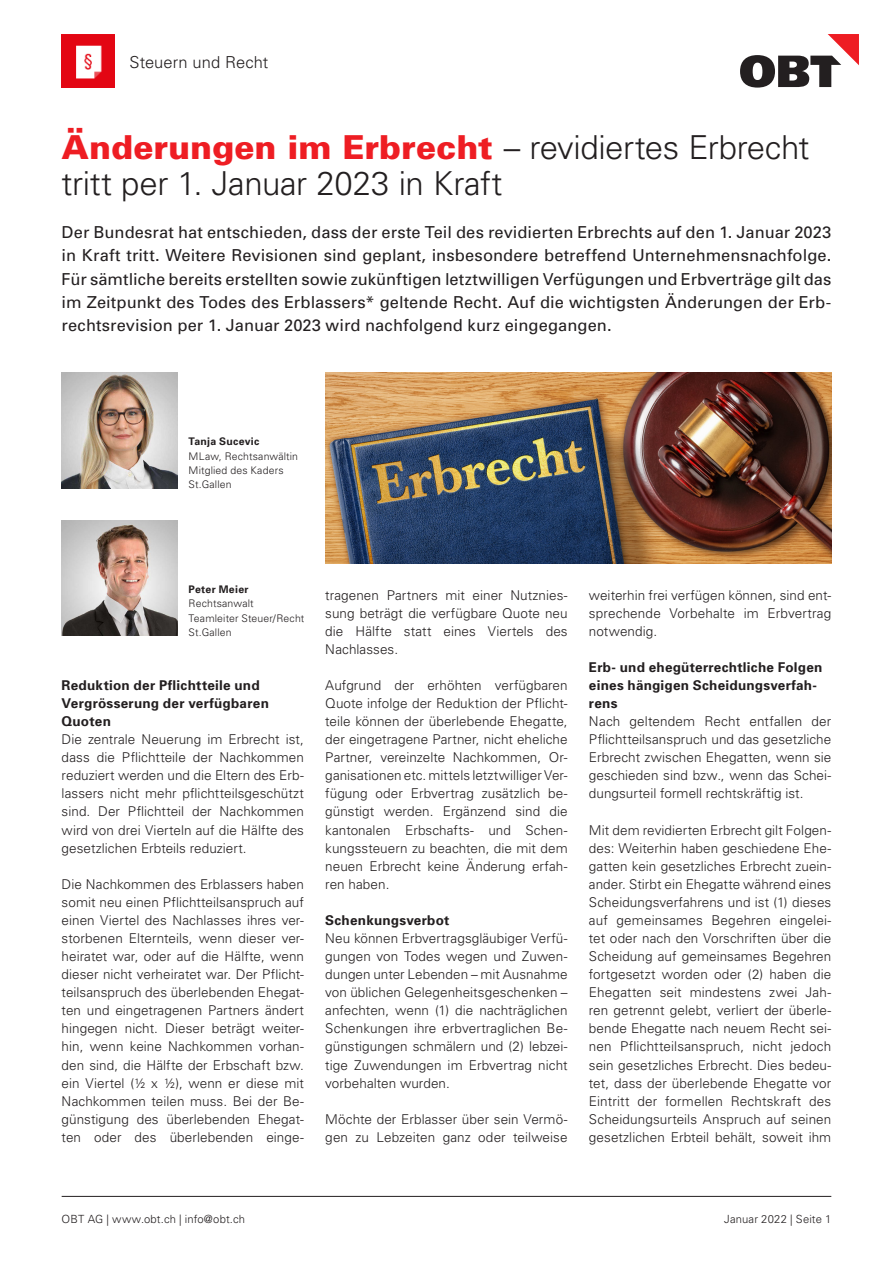
<style>
.page{position:relative;width:893px;height:1263px;background:#fff}
.page>*{position:absolute;margin:0;border:0;box-sizing:border-box;transform-origin:0 0}
.Haupttitel{font:300 33px/36px "Univers";letter-spacing:-.01em;color:#231f20}
.Lead{font:16.5px/23.2px "Univers";color:#231f20;text-align:justify}
.t1{font:300 16.5px "Univers";letter-spacing:.005em;color:#231f20}
.Lauftext_kleiner_Zwi{font:300 13.5px/18px "Univers";letter-spacing:.005em;color:#231f20;text-align:justify}
.Lauftext{font:300 13.5px/18px "Univers";letter-spacing:.005em;color:#231f20;text-align:justify}
.Lauftext_kleiner_Zwi-2{font:700 13.5px/18px "Univers";letter-spacing:.02em;color:#231f20}
.Lauftext-2{font:700 13.5px/18px "Univers";letter-spacing:.015em;color:#231f20}
.t2{font:300 11.25px "Univers";letter-spacing:.015em;color:#231f20}
.Personenbezeichnung{font:300 10.5px/14.2px "Univers";letter-spacing:.015em;color:#231f20}
.Personenname{font:700 10.5px "Univers";letter-spacing:.025em;color:#231f20}
.s1{font-weight:900;color:#ee1d23}
</style>
<div class="page">
<hr style="left:62px;top:1196px;width:769px;height:1px;background:#231f20">
<svg style="left:740px;top:34px;width:119px;height:54px"></svg>
<img style="left:62px;top:373px;width:115px;height:115px">
<img style="left:62px;top:520px;width:115px;height:116px">
<img style="left:325px;top:373px;width:506px;height:190px">
<img style="left:62px;top:34px;width:53px;height:53px">
<p class="t1" style="left:130px;top:52px;width:140px">Steuern und Recht</p>
<p class="Haupttitel" style="left:62px;top:130px;width:749px"><span class="s1">Änderungen im Erbrecht</span> – revidiertes Erbrecht tritt per 1. Januar 2023 in Kraft</p>
<p class="Lead" style="left:62px;top:221px;width:771px">Der Bundesrat hat entschieden, dass der erste Teil des revidierten Erbrechts auf den 1. Januar 2023 in Kraft tritt. Weitere Revisionen sind geplant, insbesondere betreffend Unternehmensnachfolge.<br>Für sämtliche bereits erstellten sowie zukünftigen letztwilligen Verfügungen und Erbverträge gilt das im Zeitpunkt des Todes des Erblassers* geltende Recht. Auf die wichtigsten Änderungen der Erb&shy;rechtsrevision per 1. Januar 2023 wird nachfolgend kurz eingegangen.</p>
<p class="Personenname" style="left:189px;top:435px;width:72px">Tanja Sucevic</p>
<p class="Personenbezeichnung" style="left:189px;top:449px;width:111px">MLaw, Rechtsanwältin<br>Mitglied des Kaders</p>
<p class="Personenbezeichnung" style="left:189px;top:477px;width:45px">St.Gallen</p>
<p class="Personenname" style="left:189px;top:583px;width:62px">Peter Meier</p>
<p class="Personenbezeichnung" style="left:189px;top:596px;width:67px">Rechtsanwalt</p>
<p class="Personenbezeichnung" style="left:189px;top:611px;width:117px">Teamleiter Steuer/Recht</p>
<p class="Personenbezeichnung" style="left:189px;top:625px;width:45px">St.Gallen</p>
<p class="Lauftext_kleiner_Zwi-2" style="left:62px;top:676px;width:209px">Reduktion der Pflichtteile und<br>Vergrösserung der verfügbaren<br>Quoten</p>
<p class="Lauftext_kleiner_Zwi" style="left:62px;top:730px;width:244px">Die zentrale Neuerung im Erbrecht ist, dass die Pflichtteile der Nachkommen reduziert werden und die Eltern des Erb&shy;lassers nicht mehr pflichtteilsgeschützt sind. Der Pflichtteil der Nachkommen wird von drei Vierteln auf die Hälfte des gesetzlichen Erbteils reduziert.</p>
<p class="Lauftext_kleiner_Zwi" style="left:62px;top:875px;width:244px">Die Nachkommen des Erblassers haben somit neu einen Pflichtteilsanspruch auf einen Viertel des Nachlasses ihres ver&shy;storbenen Elternteils, wenn dieser ver&shy;heiratet war, oder auf die Hälfte, wenn dieser nicht verheiratet war. Der Pflicht&shy;teilsanspruch des überlebenden Ehegat&shy;ten und eingetragenen Partners ändert hingegen nicht. Dieser beträgt weiter&shy;hin, wenn keine Nachkommen vorhan&shy;den sind, die Hälfte der Erbschaft bzw. ein Viertel (½ x ½), wenn er diese mit Nachkommen teilen muss. Bei der Be&shy;günstigung des überlebenden Ehegat&shy;ten oder des überlebenden einge-</p>
<p class="Lauftext_kleiner_Zwi" style="left:325px;top:586px;width:244px">tragenen Partners mit einer Nutznies&shy;sung beträgt die verfügbare Quote neu die Hälfte statt eines Viertels des Nachlasses.</p>
<p class="Lauftext_kleiner_Zwi" style="left:325px;top:676px;width:244px">Aufgrund der erhöhten verfügbaren Quote infolge der Reduktion der Pflicht&shy;teile können der überlebende Ehegatte, der eingetragene Partner, nicht eheliche Partner, vereinzelte Nachkommen, Or&shy;ganisationen etc. mittels letztwilliger Ver&shy;fügung oder Erbvertrag zusätzlich be&shy;günstigt werden. Ergänzend sind die kantonalen Erbschafts- und Schen&shy;kungssteuern zu beachten, die mit dem neuen Erbrecht keine Änderung erfah&shy;ren haben.</p>
<p class="Lauftext_kleiner_Zwi-2" style="left:325px;top:911px;width:126px">Schenkungsverbot</p>
<p class="Lauftext" style="left:325px;top:929px;width:244px">Neu können Erbvertragsgläubiger Verfü&shy;gungen von Todes wegen und Zuwen&shy;dungen unter Lebenden – mit Ausnahme von üblichen Gelegenheitsgeschenken – anfechten, wenn (1) die nachträglichen Schenkungen ihre erbvertraglichen Be&shy;günstigungen schmälern und (2) lebzei&shy;tige Zuwendungen im Erbvertrag nicht vorbehalten wurden.</p>
<p class="Lauftext" style="left:325px;top:1110px;width:244px">Möchte der Erblasser über sein Vermö&shy;gen zu Lebzeiten ganz oder teilweise</p>
<p class="Lauftext" style="left:589px;top:586px;width:244px">weiterhin frei verfügen können, sind ent&shy;sprechende Vorbehalte im Erbvertrag notwendig.</p>
<p class="Lauftext-2" style="left:589px;top:658px;width:235px">Erb- und ehegüterrechtliche Folgen eines hängigen Scheidungsverfah&shy;rens</p>
<p class="Lauftext" style="left:589px;top:712px;width:244px">Nach geltendem Recht entfallen der Pflichtteilsanspruch und das gesetzliche Erbrecht zwischen Ehegatten, wenn sie geschieden sind bzw., wenn das Schei&shy;dungsurteil formell rechtskräftig ist.</p>
<p class="Lauftext" style="left:589px;top:821px;width:244px">Mit dem revidierten Erbrecht gilt Folgen&shy;des: Weiterhin haben geschiedene Ehe&shy;gatten kein gesetzliches Erbrecht zuein&shy;ander. Stirbt ein Ehegatte während eines Scheidungsverfahrens und ist (1) dieses auf gemeinsames Begehren eingelei&shy;tet oder nach den Vorschriften über die Scheidung auf gemeinsames Begehren fortgesetzt worden oder (2) haben die Ehegatten seit mindestens zwei Jah&shy;ren getrennt gelebt, verliert der überle&shy;bende Ehegatte nach neuem Recht sei&shy;nen Pflichtteilsanspruch, nicht jedoch sein gesetzliches Erbrecht. Dies bedeu&shy;tet, dass der überlebende Ehegatte vor Eintritt der formellen Rechtskraft des Scheidungsurteils Anspruch auf seinen gesetzlichen Erbteil behält, soweit ihm</p>
<p class="t2" style="left:62px;top:1212px;width:185px">OBT AG | www.obt.ch | info@obt.ch</p>
<p class="t2" style="left:724px;top:1212px;width:109px">Januar 2022 | Seite 1</p>
</div>
